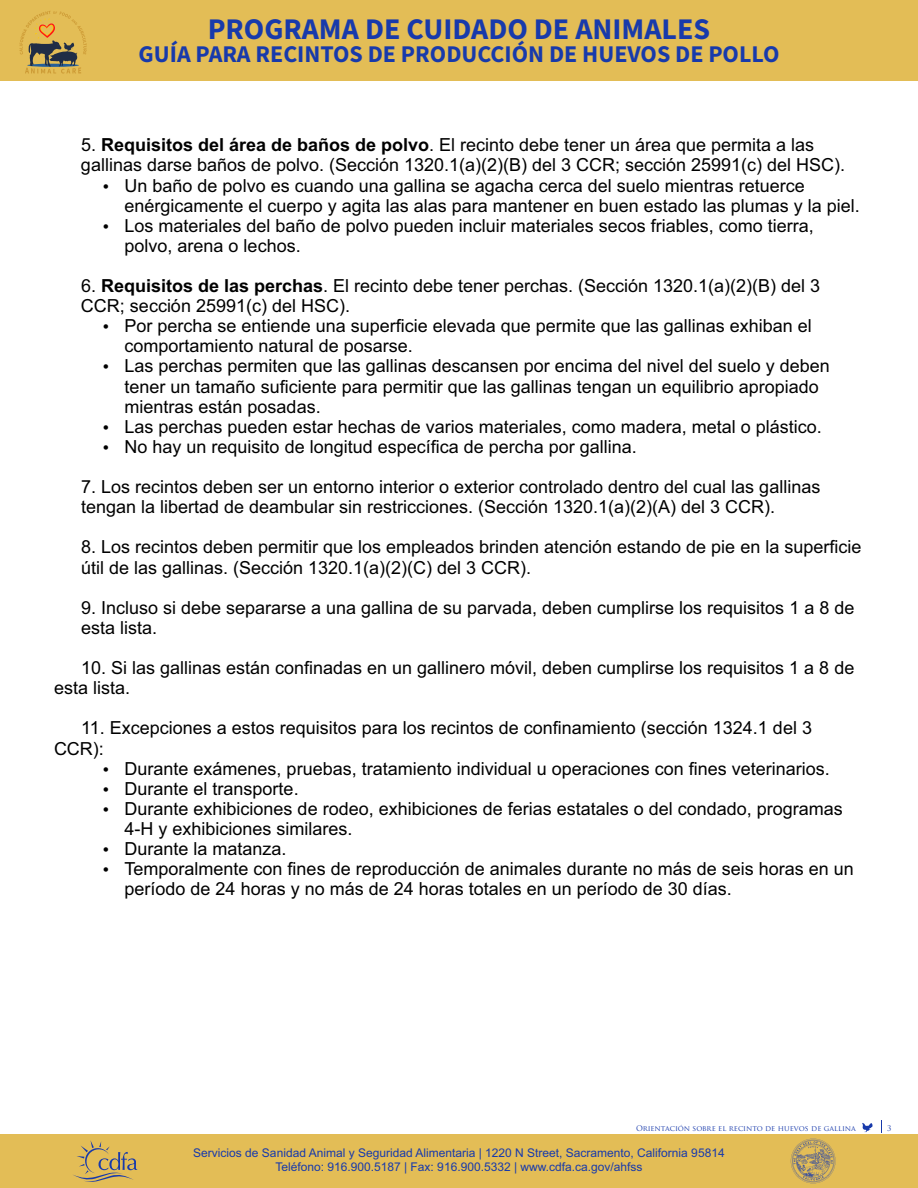
<style>
.page{position:relative;width:918px;height:1188px;background:#fff}
.page>*{position:absolute;margin:0;border:0;box-sizing:border-box;transform-origin:0 0}
.t1{font:700 30px "Source Sans Pro";color:#183aab}
.t2{font:700 24px "Source Sans Pro";color:#183aab}
.t3{font:18px/20.1px "Arial";color:#000}
.t4{font:12px "Arial";color:#183aab}
.t5{font:7.5px "Trajan Pro";color:#183aab}
.s1{font-weight:700}
</style>
<div class="page">
<div style="left:0;top:1134px;width:918px;height:54px;background:#e3bd56"></div>
<div style="left:0;top:0;width:918px;height:81px;background:#e3bd56"></div>
<svg style="left:73px;top:1140px;width:64px;height:42px"></svg>
<svg style="left:791px;top:1139px;width:45px;height:44px"></svg>
<svg style="left:20px;top:11px;width:67px;height:63px"></svg>
<svg style="left:881px;top:1120px;width:1px;height:13px"></svg>
<svg style="left:862px;top:1123px;width:11px;height:9px"></svg>
<h1 class="t1" style="left:208px;top:16px;width:504px">PROGRAMA DE CUIDADO DE ANIMALES</h1>
<h2 class="t2" style="left:139px;top:44px;width:642px">GUÍA PARA RECINTOS DE PRODUCCIÓN DE HUEVOS DE POLLO</h2>
<p class="t3" style="left:81px;top:137px;width:766px">5. <span class="s1">Requisitos del área de baños de polvo</span>. El recinto debe tener un área que permita a las gallinas darse baños de polvo. (Sección 1320.1(a)(2)(B) del 3 CCR; sección 25991(c) del HSC).</p>
<p class="t3" style="left:125px;top:177px;width:737px">Un baño de polvo es cuando una gallina se agacha cerca del suelo mientras retuerce enérgicamente el cuerpo y agita las alas para mantener en buen estado las plumas y la piel.</p>
<p class="t3" style="left:125px;top:217px;width:691px">Los materiales del baño de polvo pueden incluir materiales secos friables, como tierra, polvo, arena o lechos.</p>
<p class="t3" style="left:81px;top:277px;width:741px">6. <span class="s1">Requisitos de las perchas</span>. El recinto debe tener perchas. (Sección 1320.1(a)(2)(B) del 3<br>CCR; sección 25991(c) del HSC).</p>
<p class="t3" style="left:125px;top:318px;width:689px">Por percha se entiende una superficie elevada que permite que las gallinas exhiban el comportamiento natural de posarse.</p>
<p class="t3" style="left:125px;top:358px;width:707px">Las perchas permiten que las gallinas descansen por encima del nivel del suelo y deben tener un tamaño suficiente para permitir que las gallinas tengan un equilibrio apropiado mientras están posadas.</p>
<p class="t3" style="left:125px;top:418px;width:699px">Las perchas pueden estar hechas de varios materiales, como madera, metal o plástico.</p>
<p class="t3" style="left:125px;top:438px;width:514px">No hay un requisito de longitud específica de percha por gallina.</p>
<p class="t3" style="left:81px;top:478px;width:741px">7. Los recintos deben ser un entorno interior o exterior controlado dentro del cual las gallinas tengan la libertad de deambular sin restricciones. (Sección 1320.1(a)(2)(A) del 3 CCR).</p>
<p class="t3" style="left:81px;top:539px;width:782px">8. Los recintos deben permitir que los empleados brinden atención estando de pie en la superficie útil de las gallinas. (Sección 1320.1(a)(2)(C) del 3 CCR).</p>
<p class="t3" style="left:81px;top:599px;width:775px">9. Incluso si debe separarse a una gallina de su parvada, deben cumplirse los requisitos 1 a 8 de esta lista.</p>
<p class="t3" style="left:54px;top:659px;width:802px;text-indent:27px">10. Si las gallinas están confinadas en un gallinero móvil, deben cumplirse los requisitos 1 a 8 de esta lista.</p>
<p class="t3" style="left:54px;top:720px;width:760px;text-indent:27px">11. Excepciones a estos requisitos para los recintos de confinamiento (sección 1324.1 del 3<br>CCR):</p>
<p class="t3" style="left:125px;top:760px;width:707px">Durante exámenes, pruebas, tratamiento individual u operaciones con fines veterinarios.</p>
<p class="t3" style="left:125px;top:780px;width:176px">Durante el transporte.</p>
<p class="t3" style="left:125px;top:800px;width:720px">Durante exhibiciones de rodeo, exhibiciones de ferias estatales o del condado, programas<br>4-H y exhibiciones similares.</p>
<p class="t3" style="left:125px;top:840px;width:164px">Durante la matanza.</p>
<p class="t3" style="left:125px;top:860px;width:731px">Temporalmente con fines de reproducción de animales durante no más de seis horas en un período de 24 horas y no más de 24 horas totales en un período de 30 días.</p>
<p class="t5" style="left:636px;top:1125px;width:221px">ORIENTACIÓN SOBRE EL RECINTO DE HUEVOS DE GALLINA</p>
<p class="t4" style="left:193px;top:1149px;width:533px">Servicios de Sanidad Animal y Seguridad Alimentaria | 1220 N Street, Sacramento, California 95814</p>
<p class="t4" style="left:275px;top:1162px;width:369px">Teléfono: 916.900.5187 | Fax: 916.900.5332 | www.cdfa.ca.gov/ahfss</p>
<p class="t5" style="left:887px;top:1125px;width:6px">3</p>
</div>
